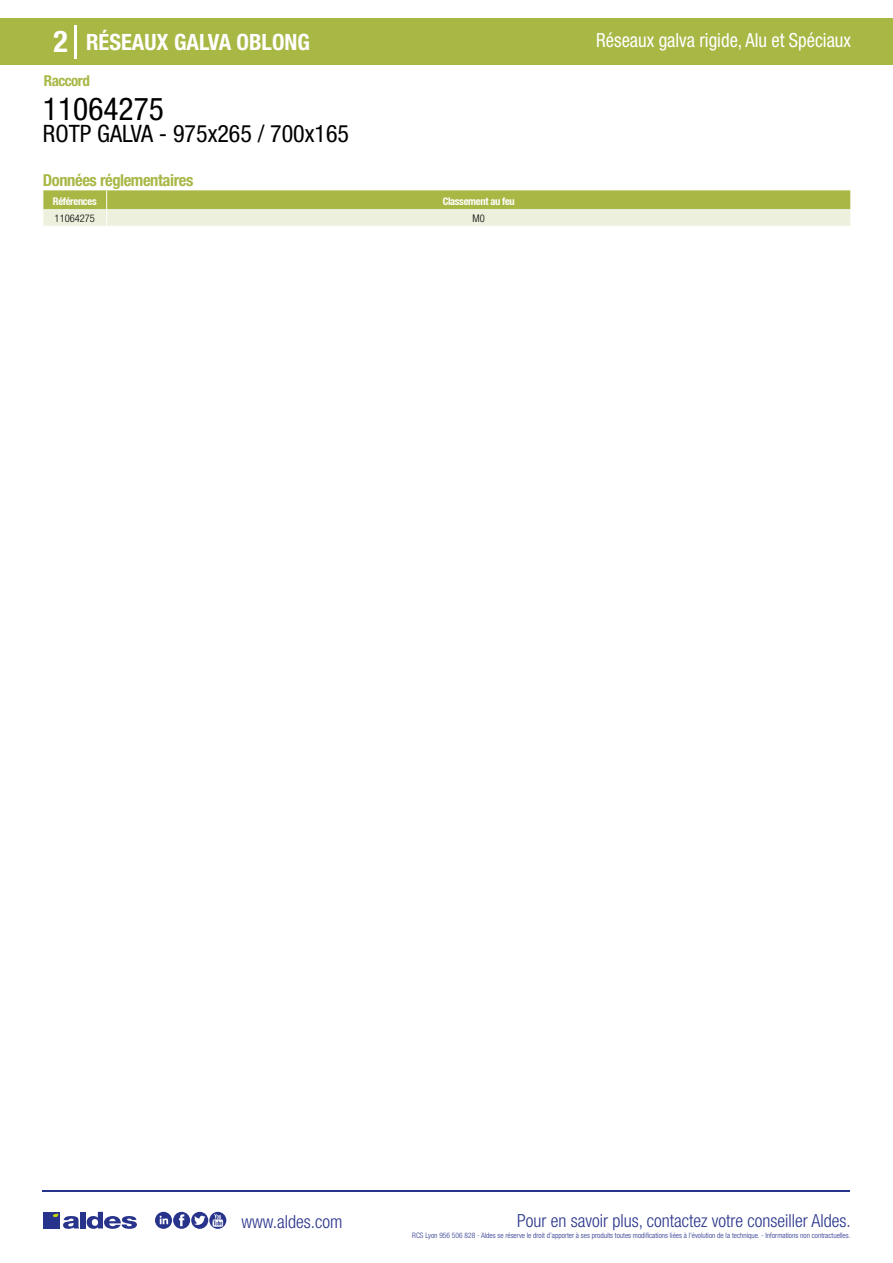
<style>
.page{position:relative;width:893px;height:1263px;background:#fff}
.page>*{position:absolute;margin:0;border:0;box-sizing:border-box;transform-origin:0 0}
.t1{font:condensed 31.5px "Helvetica Neue LT Std";color:#000}
.t2{font:700 condensed 30px "Helvetica Neue LT Std";color:#fff}
.t3{font:condensed 24px "Helvetica Neue LT Std";color:#000}
.t4{font:700 condensed 22.5px "Helvetica Neue LT Std";color:#fff}
.t5{font:condensed 19.5px "Helvetica Neue LT Std";color:#fff;scale:.95 1}
.t6{font:300 condensed 18px "Helvetica Neue";color:#28348b}
.t7{font:700 condensed 16.5px "Helvetica Neue LT Std";letter-spacing:-.025em;color:#a9b745}
.t8{font:700 condensed 15px "Helvetica Neue LT Std";letter-spacing:-.035em;color:#a9b745}
.t9{font:700 condensed 10.5px "Helvetica Neue";letter-spacing:-.03em;color:#fff}
.t10{font:300 condensed 10.5px "Helvetica Neue";color:#000}
.t11{font:300 condensed 7.5px "Helvetica Neue";color:#28348b}
</style>
<div class="page">
<div style="left:0;top:18px;width:893px;height:46px;background:#a9b745"></div>
<hr style="left:74px;top:25px;width:2px;height:33px;background:#fff">
<hr style="left:43px;top:1190px;width:807px;height:1px;background:#28348b">
<svg style="left:155px;top:1212px;width:71px;height:17px"></svg>
<div style="left:43px;top:1212px;width:17px;height:16px;background:#28348b"></div>
<div style="left:80px;top:1212px;width:6px;height:16px;background:#28348b"></div>
<svg style="left:87px;top:1212px;width:50px;height:17px"></svg>
<svg style="left:53px;top:1213px;width:26px;height:16px"></svg>
<svg style="left:43px;top:190px;width:808px;height:36px;background:#cad28e"></svg>
<h2 class="t2" style="left:54px;top:24px;width:16px">2</h2>
<h3 class="t4" style="left:86px;top:28px;width:225px">RÉSEAUX GALVA OBLONG</h3>
<h3 class="t5" style="left:596px;top:29px;width:270px">Réseaux galva rigide, Alu et Spéciaux</h3>
<h3 class="t8" style="left:44px;top:71px;width:47px">Raccord</h3>
<h1 class="t1" style="left:43px;top:91px;width:122px">11064275</h1>
<h3 class="t3" style="left:43px;top:120px;width:308px">ROTP GALVA - 975x265 / 700x165</h3>
<h3 class="t7" style="left:43px;top:170px;width:152px">Données réglementaires</h3>
<h3 class="t9" style="left:53px;top:195px;width:45px">Références</h3>
<h3 class="t9" style="left:443px;top:195px;width:74px">Classement au feu</h3>
<h3 class="t10" style="left:55px;top:212px;width:42px">11064275</h3>
<h3 class="t10" style="left:473px;top:212px;width:14px">M0</h3>
<h3 class="t6" style="left:241px;top:1211px;width:102px">www.aldes.com</h3>
<h3 class="t6" style="left:517px;top:1211px;width:335px">Pour en savoir plus, contactez votre conseiller Aldes.</h3>
<p class="t11" style="left:412px;top:1230px;width:440px">RCS Lyon 956 506 828 - Aldes se réserve le droit d’apporter à ses produits toutes modifications liées à l’évolution de la technique. - Informations non contractuelles.</p>
</div>
